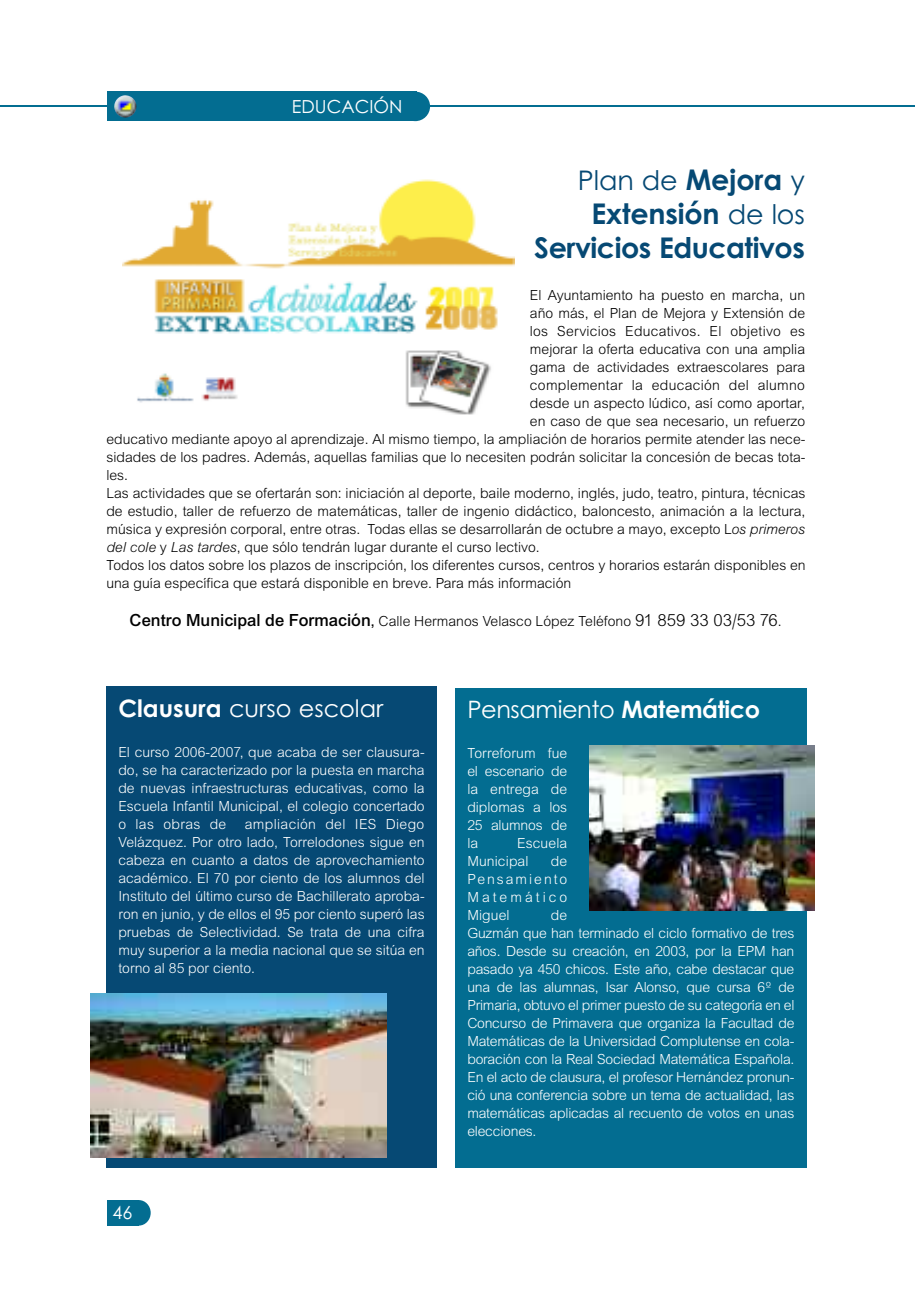
<style>
.page{position:relative;width:915px;height:1306px;background:#fff}
.page>*{position:absolute;margin:0;border:0;box-sizing:border-box;transform-origin:0 0}
.t1{font:700 28.5px/34.2px "Century Gothic";letter-spacing:-.015em;color:#064974;text-align:right}
.t2{font:27px "Century Gothic";letter-spacing:-.005em;color:#064974}
.t3{font:24px "Century Gothic";letter-spacing:-.01em;color:#fff}
.t4{font:18px "Century Gothic";color:#fff}
.t5{font:15px/18px "Arial";letter-spacing:-.015em;color:#fff;text-align:justify}
.t6{font:15px "Arial";color:#000}
.t7{font:15px/18px "Arial";letter-spacing:.005em;color:#fff}
.s1{font-weight:700;font-size:28.5px}
.s2{font-weight:400;font-size:27px}
.s3{font-family:"Arial Itlic"}
.s4{font-family:"Arial Bld";font-size:18px}
.s5{font-family:"Arial Bld"}
.s6{font-size:18px}
.s7{font-weight:700}
</style>
<div class="page">
<hr style="left:0;top:105px;width:914px;height:2px;background:#036d91">
<div style="left:127px;top:1199px;width:24px;height:26px;background:#036d91;border-radius:50%"></div>
<div style="left:107px;top:1199px;width:31px;height:26px;background:#036d91"></div>
<div style="left:400px;top:92px;width:30px;height:29px;background:#036d91;border-radius:50%"></div>
<div style="left:107px;top:91px;width:309px;height:30px;background:#036d91"></div>
<img style="left:114px;top:95px;width:22px;height:23px">
<div style="left:106px;top:686px;width:330px;height:481px;background:#064974"></div>
<div style="left:455px;top:688px;width:351px;height:479px;background:#036d91"></div>
<img style="left:122px;top:179px;width:392px;height:236px">
<img style="left:589px;top:745px;width:225px;height:165px">
<img style="left:91px;top:993px;width:295px;height:164px">
<p class="t4" style="left:292px;top:96px;width:112px">EDUCACIÓN</p>
<h2 class="t2" style="left:577px;top:165px;width:228px">Plan de <span class="s1">Mejora</span> y</h2>
<h1 class="t1" style="left:534px;top:197px;width:272px">Extensión <span class="s2">de los<br></span>Servicios Educativos</h1>
<p class="t6" style="left:529px;top:290px;width:276px">El Ayuntamiento ha puesto en marcha, un</p>
<p class="t6" style="left:529px;top:308px;width:277px">año más, el Plan de Mejora y Extensión de</p>
<p class="t6" style="left:529px;top:326px;width:276px">los Servicios Educativos. El objetivo es</p>
<p class="t6" style="left:529px;top:344px;width:276px">mejorar la oferta educativa con una amplia</p>
<p class="t6" style="left:529px;top:362px;width:277px">gama de actividades extraescolares para</p>
<p class="t6" style="left:529px;top:380px;width:276px">complementar la educación del alumno</p>
<p class="t6" style="left:529px;top:398px;width:276px">desde un aspecto lúdico, así como aportar,</p>
<p class="t6" style="left:529px;top:416px;width:276px">en caso de que sea necesario, un refuerzo</p>
<p class="t6" style="left:106px;top:434px;width:700px">educativo mediante apoyo al aprendizaje. Al mismo tiempo, la ampliación de horarios permite atender las nece-</p>
<p class="t6" style="left:106px;top:452px;width:700px">sidades de los padres. Además, aquellas familias que lo necesiten podrán solicitar la concesión de becas tota-</p>
<p class="t6" style="left:106px;top:470px;width:23px">les.</p>
<p class="t6" style="left:106px;top:488px;width:700px">Las actividades que se ofertarán son: iniciación al deporte, baile moderno, inglés, judo, teatro, pintura, técnicas</p>
<p class="t6" style="left:106px;top:506px;width:700px">de estudio, taller de refuerzo de matemáticas, taller de ingenio didáctico, baloncesto, animación a la lectura,</p>
<p class="t6" style="left:106px;top:524px;width:700px">música y expresión corporal, entre otras. Todas ellas se desarrollarán de octubre a mayo, excepto L<span class="s3">os primeros</span></p>
<p class="t6" style="left:106px;top:542px;width:435px"><span class="s3">del cole</span> y <span class="s3">Las tardes</span>, que sólo tendrán lugar durante el curso lectivo.</p>
<p class="t6" style="left:106px;top:560px;width:700px">Todos los datos sobre los plazos de inscripción, los diferentes cursos, centros y horarios estarán disponibles en</p>
<p class="t6" style="left:106px;top:578px;width:466px">una guía específica que estará disponible en breve. Para más información</p>
<p class="t6" style="left:129px;top:616px;width:653px"><span class="s4">Centro Municipal de Formación</span><span class="s5">,</span> Calle Hermanos Velasco López Teléfono <span class="s6">91 859 33 03/53 76</span>.</p>
<h3 class="t3" style="left:118px;top:694px;width:266px"><span class="s7">Clausura</span> curso escolar</h3>
<p class="t5" style="left:118px;top:744px;width:308px">El curso 2006-2007, que acaba de ser clausura&shy;do, se ha caracterizado por la puesta en marcha de nuevas infraestructuras educativas, como la Escuela Infantil Municipal, el colegio concertado o las obras de ampliación del IES Diego Velázquez. Por otro lado, Torrelodones sigue en cabeza en cuanto a datos de aprovechamiento académico. El 70 por ciento de los alumnos del Instituto del último curso de Bachillerato aproba&shy;ron en junio, y de ellos el 95 por ciento superó las pruebas de Selectividad. Se trata de una cifra muy superior a la media nacional que se sitúa en torno al 85 por ciento.</p>
<p class="t4" style="left:113px;top:1202px;width:21px">46</p>
<h3 class="t3" style="left:467px;top:695px;width:294px">Pensamiento <span class="s7">Matemático</span></h3>
<p class="t5" style="left:467px;top:745px;width:101px">Torreforum fue el escenario de la entrega de diplomas a los 25 alumnos de la</p>
<p class="t7" style="left:467px;top:835px;width:101px;text-indent:50px">Escuela<br>Municipal</p>
<p class="t5" style="left:467px;top:853px;width:101px;text-indent:83px">de Pensamiento Matemático Miguel</p>
<p class="t5" style="left:467px;top:907px;width:328px;text-align:left;text-indent:83px">de<br>Guzmán que han terminado el ciclo formativo de tres años. Desde su creación, en 2003, por la EPM han pasado ya 450 chicos. Este año, cabe destacar que una de las alumnas, Isar Alonso, que cursa 6º de Primaria, obtuvo el primer puesto de su categoría en el Concurso de Primavera que organiza la Facultad de Matemáticas de la Universidad Complutense en cola&shy;boración con la Real Sociedad Matemática Española.<br>En el acto de clausura, el profesor Hernández pronun&shy;ció una conferencia sobre un tema de actualidad, las matemáticas aplicadas al recuento de votos en unas elecciones.</p>
</div>
